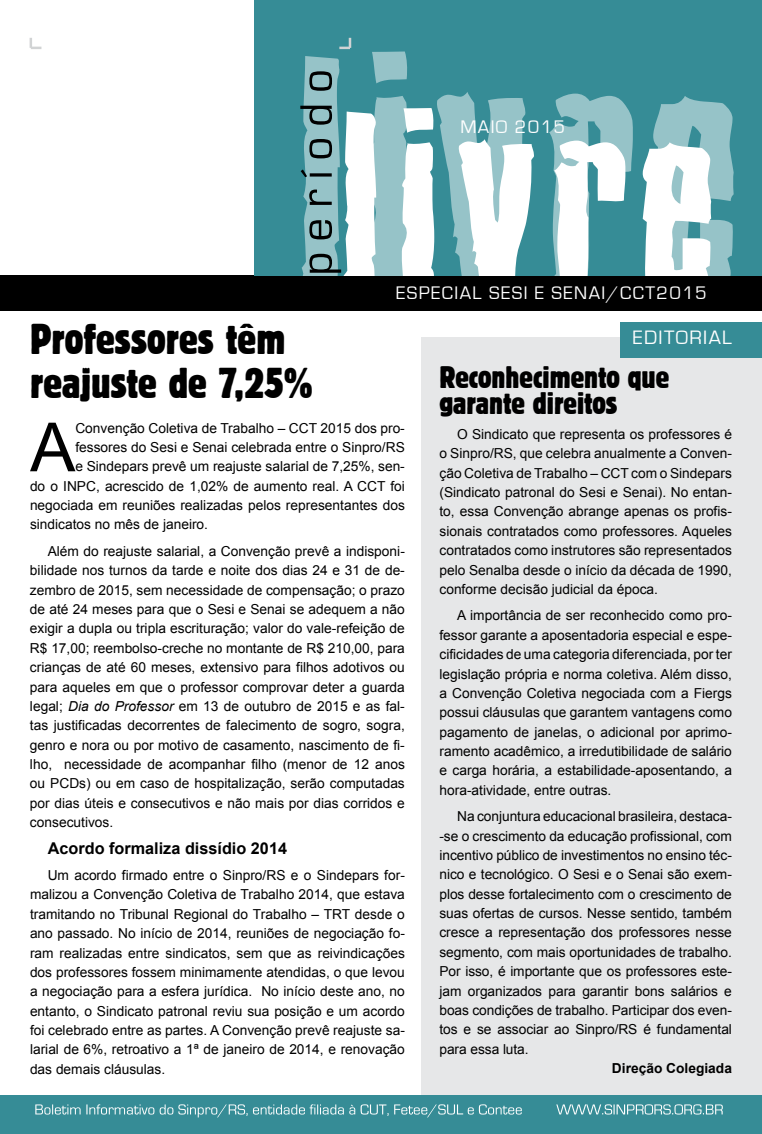
<style>
.page{position:relative;width:762px;height:1134px;background:#fff}
.page>*{position:absolute;margin:0;border:0;box-sizing:border-box;transform-origin:0 0}
.t1{font:67.88px "Arial";color:#000}
.t2{font:condensed 45px/43.8px "Block T";color:#000}
.t3{font:condensed 32.5px/26.2px "Block T";color:#000}
.t4{font:20px "Eurostile";letter-spacing:.07em;color:#fff}
.t5{font:18.75px "Eurostile";letter-spacing:.075em;color:#fff}
.t6{font:700 16.25px "Arial";color:#000}
.t7{font:13.75px/19.4px "Arial";color:#000;text-align:justify}
.t8{font:700 13.75px "Arial";color:#000}
.s1{font-style:italic}
</style>
<div class="page">
<div style="left:422px;top:338px;width:340px;height:796px;background:#e6e7e8"></div>
<div style="left:0;top:1096px;width:762px;height:38px;background:#368c96"></div>
<div style="left:0;top:275px;width:762px;height:36px;background:#000"></div>
<svg style="left:35px;top:1104px;width:688px;height:13px"></svg>
<div style="left:254px;top:0;width:508px;height:275px;background:#368c96"></div>
<svg style="left:303px;top:51px;width:430px;height:224px"></svg>
<svg style="left:343px;top:108px;width:368px;height:167px"></svg>
<svg style="left:300px;top:71px;width:41px;height:202px"></svg>
<div style="left:620px;top:322px;width:142px;height:35px;background:#368c96"></div>
<svg style="left:30px;top:38px;width:11px;height:11px"></svg>
<svg style="left:339px;top:38px;width:12px;height:11px"></svg>
<h3 class="t5" style="left:460px;top:117px;width:106px">MAIO 2015</h3>
<h2 class="t2" style="left:30px;top:318px;width:284px">Professores têm reajuste de 7,25%</h2>
<h3 class="t5" style="left:396px;top:283px;width:312px">ESPECIAL SESI E SENAI/CCT2015</h3>
<h3 class="t4" style="left:633px;top:327px;width:101px">EDITORIAL</h3>
<h3 class="t3" style="left:439px;top:365px;width:231px">Reconhecimento que garante direitos</h3>
<h1 class="t1" style="left:30px;top:403px;width:47px">A</h1>
<p class="t7" style="left:75px;top:418px;width:331px">Convenção Coletiva de Trabalho – CCT 2015 dos pro-</p>
<p class="t7" style="left:75px;top:437px;width:331px">fessores do Sesi e Senai celebrada entre o Sinpro/RS</p>
<p class="t7" style="left:75px;top:457px;width:331px">e Sindepars prevê um reajuste salarial de 7,25%, sen-</p>
<p class="t7" style="left:30px;top:476px;width:376px">do o INPC, acrescido de 1,02% de aumento real. A CCT foi</p>
<p class="t7" style="left:30px;top:496px;width:376px">negociada em reuniões realizadas pelos representantes dos</p>
<p class="t7" style="left:30px;top:515px;width:180px">sindicatos no mês de janeiro.</p>
<p class="t7" style="left:30px;top:541px;width:376px;text-indent:18px">Além do reajuste salarial, a Convenção prevê a indisponi&shy;bilidade nos turnos da tarde e noite dos dias 24 e 31 de de&shy;zembro de 2015, sem necessidade de compensação; o prazo de até 24 meses para que o Sesi e Senai se adequem a não exigir a dupla ou tripla escrituração; valor do vale-refeição de R$ 17,00; reembolso-creche no montante de R$ 210,00, para crianças de até 60 meses, extensivo para filhos adotivos ou para aqueles em que o professor comprovar deter a guarda legal; <span class="s1">Dia do Professor</span> em 13 de outubro de 2015 e as fal&shy;tas justificadas decorrentes de falecimento de sogro, sogra, genro e nora ou por motivo de casamento, nascimento de fi&shy;lho, necessidade de acompanhar filho (menor de 12 anos ou PCDs) ou em caso de hospitalização, serão computadas por dias úteis e consecutivos e não mais por dias corridos e consecutivos.</p>
<p class="t6" style="left:48px;top:837px;width:241px">Acordo formaliza dissídio 2014</p>
<p class="t7" style="left:30px;top:866px;width:376px;text-indent:18px">Um acordo firmado entre o Sinpro/RS e o Sindepars for&shy;malizou a Convenção Coletiva de Trabalho 2014, que estava tramitando no Tribunal Regional do Trabalho – TRT desde o ano passado. No início de 2014, reuniões de negociação fo&shy;ram realizadas entre sindicatos, sem que as reivindicações dos professores fossem minimamente atendidas, o que levou a negociação para a esfera jurídica. No início deste ano, no entanto, o Sindicato patronal reviu sua posição e um acordo foi celebrado entre as partes. A Convenção prevê reajuste sa&shy;larial de 6%, retroativo a 1ª de janeiro de 2014, e renovação das demais cláusulas.</p>
<p class="t7" style="left:439px;top:424px;width:294px;text-indent:18px">O Sindicato que representa os professores é o Sinpro/RS, que celebra anualmente a Conven&shy;ção Coletiva de Trabalho – CCT com o Sindepars (Sindicato patronal do Sesi e Senai). No entan&shy;to, essa Convenção abrange apenas os profis&shy;sionais contratados como professores. Aqueles contratados como instrutores são representados pelo Senalba desde o início da década de 1990, conforme decisão judicial da época.</p>
<p class="t7" style="left:439px;top:606px;width:294px;text-indent:18px">A importância de ser reconhecido como pro&shy;fessor garante a aposentadoria especial e espe&shy;cificidades de uma categoria diferenciada, por ter legislação própria e norma coletiva. Além disso, a Convenção Coletiva negociada com a Fiergs possui cláusulas que garantem vantagens como pagamento de janelas, o adicional por aprimo&shy;ramento acadêmico, a irredutibilidade de salário e carga horária, a estabilidade-aposentando, a hora-atividade, entre outras.</p>
<p class="t7" style="left:439px;top:807px;width:294px;text-indent:18px">Na conjuntura educacional brasileira, destaca--se o crescimento da educação profissional, com incentivo público de investimentos no ensino téc&shy;nico e tecnológico. O Sesi e o Senai são exem&shy;plos desse fortalecimento com o crescimento de suas ofertas de cursos. Nesse sentido, também cresce a representação dos professores nesse segmento, com mais oportunidades de trabalho.<br>Por isso, é importante que os professores este&shy;jam organizados para garantir bons salários e boas condições de trabalho. Participar dos even&shy;tos e se associar ao Sinpro/RS é fundamental para essa luta.</p>
<p class="t8" style="left:612px;top:1059px;width:121px">Direção Colegiada</p>
</div>
